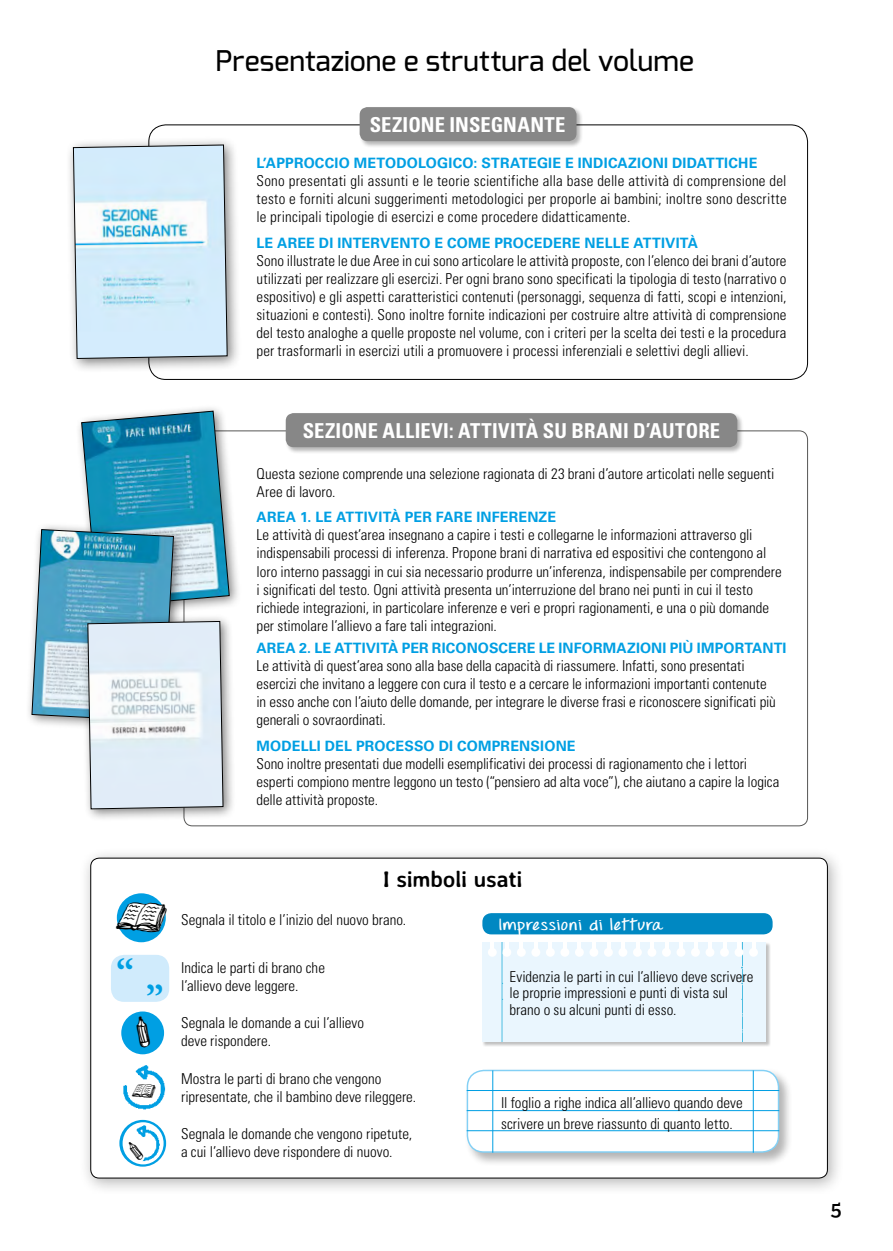
<style>
.page{position:relative;width:893px;height:1251px;background:#fff}
.page>*{position:absolute;margin:0;border:0;box-sizing:border-box;transform-origin:0 0}
.t1{font:700 37.95px "Adobe Garamond Pro";color:#009fe3}
.t2{font:29.4px "Bokka Drawings Two";color:#000}
.t3{font:500 28.5px "Exo";letter-spacing:.005em;color:#000}
.t4{font:700 22.5px "Averia Sans Libre";letter-spacing:-.015em;color:#000}
.t5{font:600 21px "Adelle";color:#000}
.t6{font:700 condensed 20.55px "Univers LT Std";letter-spacing:.01em;color:#fff}
.t7{font:300 condensed 15px/18px "Univers LT Std";color:#000}
.t8{font:700 14.25px "Univers LT Std";letter-spacing:.015em;color:#009fe3}
.t9{font:13.65px "Bokka Drawings Three";color:#000}
.t10{font:700 13.2px "Throw My Hands";letter-spacing:.06em;color:#fff;scale:1.37 1}
.s1{font-family:"Bokka Drawings Three";font-weight:400;font-stretch:normal;font-size:29.4px}
.s2{font-size:16.2px}
</style>
<div class="page">
<div style="left:79px;top:846px;width:766px;height:349px;background:#000;opacity:.3"></div>
<div style="left:91px;top:858px;width:736px;height:319px;background:#fff;border-radius:9px"></div>
<div style="left:284px;top:412px;width:460px;height:41px;background:#000;opacity:.3"></div>
<div style="left:286px;top:413px;width:451px;height:34px;background:#878787;border-radius:8px"></div>
<div style="left:75px;top:403px;width:167px;height:216px;background:#000;opacity:.5"></div>
<div style="left:66px;top:136px;width:177px;height:237px;background:#000;opacity:.5"></div>
<svg style="left:73px;top:144px;width:155px;height:215px;background:#cce4f1"></svg>
<div style="left:117px;top:893px;width:49px;height:49px;background:#009fe3;border-radius:50%"></div>
<svg style="left:119px;top:902px;width:47px;height:29px"></svg>
<svg style="left:119px;top:1119px;width:47px;height:47px"></svg>
<svg style="left:123px;top:1121px;width:41px;height:43px"></svg>
<img style="left:124px;top:1121px;width:38px;height:42px">
<div style="left:358px;top:106px;width:225px;height:42px;background:#000;opacity:.3"></div>
<div style="left:360px;top:107px;width:216px;height:34px;background:#878787;border-radius:8px"></div>
<div style="left:482px;top:912px;width:291px;height:22px;background:#0088c2;border-radius:9px"></div>
<div style="left:482px;top:942px;width:289px;height:104px;background:#000;opacity:.25"></div>
<div style="left:482px;top:942px;width:284px;height:99px;background:#eaf6fe"></div>
<div style="left:488px;top:947px;width:9px;height:9px;background:#fff;border-radius:50%"></div>
<svg style="left:491px;top:942px;width:3px;height:5px"></svg>
<div style="left:502px;top:947px;width:9px;height:9px;background:#fff;border-radius:50%"></div>
<svg style="left:505px;top:942px;width:4px;height:5px"></svg>
<div style="left:517px;top:947px;width:9px;height:9px;background:#fff;border-radius:50%"></div>
<svg style="left:520px;top:942px;width:3px;height:5px"></svg>
<div style="left:531px;top:947px;width:9px;height:9px;background:#fff;border-radius:50%"></div>
<svg style="left:534px;top:942px;width:4px;height:5px"></svg>
<div style="left:546px;top:947px;width:9px;height:9px;background:#fff;border-radius:50%"></div>
<svg style="left:549px;top:942px;width:3px;height:5px"></svg>
<div style="left:560px;top:947px;width:9px;height:9px;background:#fff;border-radius:50%"></div>
<svg style="left:563px;top:942px;width:4px;height:5px"></svg>
<div style="left:575px;top:947px;width:9px;height:9px;background:#fff;border-radius:50%"></div>
<svg style="left:578px;top:942px;width:3px;height:5px"></svg>
<div style="left:589px;top:947px;width:9px;height:9px;background:#fff;border-radius:50%"></div>
<svg style="left:592px;top:942px;width:4px;height:5px"></svg>
<div style="left:604px;top:947px;width:9px;height:9px;background:#fff;border-radius:50%"></div>
<svg style="left:607px;top:942px;width:3px;height:5px"></svg>
<div style="left:618px;top:947px;width:9px;height:9px;background:#fff;border-radius:50%"></div>
<svg style="left:621px;top:942px;width:4px;height:5px"></svg>
<div style="left:633px;top:947px;width:9px;height:9px;background:#fff;border-radius:50%"></div>
<svg style="left:636px;top:942px;width:3px;height:5px"></svg>
<div style="left:647px;top:947px;width:9px;height:9px;background:#fff;border-radius:50%"></div>
<svg style="left:650px;top:942px;width:4px;height:5px"></svg>
<div style="left:662px;top:947px;width:9px;height:9px;background:#fff;border-radius:50%"></div>
<svg style="left:665px;top:942px;width:3px;height:5px"></svg>
<div style="left:676px;top:947px;width:9px;height:9px;background:#fff;border-radius:50%"></div>
<svg style="left:679px;top:942px;width:4px;height:5px"></svg>
<div style="left:691px;top:947px;width:9px;height:9px;background:#fff;border-radius:50%"></div>
<svg style="left:694px;top:942px;width:3px;height:5px"></svg>
<div style="left:705px;top:947px;width:9px;height:9px;background:#fff;border-radius:50%"></div>
<svg style="left:708px;top:942px;width:4px;height:5px"></svg>
<div style="left:720px;top:947px;width:9px;height:9px;background:#fff;border-radius:50%"></div>
<svg style="left:723px;top:942px;width:3px;height:5px"></svg>
<div style="left:734px;top:947px;width:9px;height:9px;background:#fff;border-radius:50%"></div>
<svg style="left:737px;top:942px;width:4px;height:5px"></svg>
<div style="left:749px;top:947px;width:9px;height:9px;background:#fff;border-radius:50%"></div>
<svg style="left:752px;top:942px;width:3px;height:5px"></svg>
<div style="left:121px;top:1011px;width:43px;height:43px;background:#009fe3;border-radius:50%"></div>
<img style="left:123px;top:1065px;width:43px;height:45px">
<svg style="left:133px;top:1083px;width:22px;height:14px"></svg>
<div style="left:81px;top:613px;width:156px;height:208px;background:#000;opacity:.5"></div>
<svg style="left:31px;top:410px;width:199px;height:399px"></svg>
<div style="left:111px;top:954px;width:58px;height:47px;background:#d0ebfc;border-radius:13px"></div>
<div style="left:465px;top:1067px;width:328px;height:99px;background:#000;opacity:.3"></div>
<div style="left:467px;top:1070px;width:311px;height:81px;background:#fff;border-radius:16px"></div>
<div style="left:467px;top:1069px;width:312px;height:83px;border:1px solid #83d0f5;border-radius:16px"></div>
<hr style="left:467px;top:1110px;width:312px;height:1px;background:#009fe3">
<hr style="left:467px;top:1089px;width:312px;height:1px;background:#009fe3">
<hr style="left:467px;top:1130px;width:312px;height:1px;background:#009fe3">
<hr style="left:492px;top:1070px;width:1px;height:82px;background:#009fe3">
<hr style="left:753px;top:1070px;width:1px;height:82px;background:#009fe3">
<svg style="left:124px;top:1128px;width:34px;height:33px"></svg>
<svg style="left:137px;top:1016px;width:12px;height:31px"></svg>
<p class="t3" style="left:216px;top:43px;width:479px">Presentazione e struttura del volume</p>
<p class="t6" style="left:370px;top:112px;width:197px">SEZIONE INSEGNANTE</p>
<p class="t8" style="left:257px;top:154px;width:502px">L’APPROCCIO METODOLOGICO: STRATEGIE E INDICAZIONI DIDATTICHE</p>
<p class="t7" style="left:257px;top:171px;width:532px;text-align:justify">Sono presentati gli assunti e le teorie scientifiche alla base delle attività di comprensione del testo e forniti alcuni suggerimenti metodologici per proporle ai bambini; inoltre sono descritte le principali tipologie di esercizi e come procedere didatticamente.</p>
<p class="t8" style="left:257px;top:235px;width:443px">LE AREE DI INTERVENTO E COME PROCEDERE NELLE ATTIVITÀ</p>
<p class="t7" style="left:257px;top:252px;width:532px;text-align:justify">Sono illustrate le due Aree in cui sono articolare le attività proposte, con l’elenco dei brani d’autore utilizzati per realizzare gli esercizi. Per ogni brano sono specificati la tipologia di testo (narrativo o espositivo) e gli aspetti caratteristici contenuti (personaggi, sequenza di fatti, scopi e intenzioni, situazioni e contesti). Sono inoltre fornite indicazioni per costruire altre attività di comprensione del testo analoghe a quelle proposte nel volume, con i criteri per la scelta dei testi e la procedura per trasformarli in esercizi utili a promuovere i processi inferenziali e selettivi degli allievi.</p>
<p class="t6" style="left:303px;top:417px;width:419px">SEZIONE ALLIEVI: ATTIVITÀ SU BRANI D’AUTORE</p>
<p class="t7" style="left:257px;top:464px;width:519px">Questa sezione comprende una selezione ragionata di 23 brani d’autore articolati nelle seguenti<br>Aree di lavoro.</p>
<p class="t8" style="left:257px;top:509px;width:301px">AREA 1. LE ATTIVITÀ PER FARE INFERENZE</p>
<p class="t7" style="left:257px;top:526px;width:527px">Le attività di quest’area insegnano a capire i testi e collegarne le informazioni attraverso gli indispensabili processi di inferenza. Propone brani di narrativa ed espositivi che contengono al loro interno passaggi in cui sia necessario produrre un’inferenza, indispensabile per comprendere i significati del testo. Ogni attività presenta un’interruzione del brano nei punti in cui il testo richiede integrazioni, in particolare inferenze e veri e propri ragionamenti, e una o più domande per stimolare l’allievo a fare tali integrazioni.</p>
<p class="t8" style="left:257px;top:639px;width:532px">AREA 2. LE ATTIVITÀ PER RICONOSCERE LE INFORMAZIONI PIÙ IMPORTANTI</p>
<p class="t7" style="left:257px;top:656px;width:521px">Le attività di quest’area sono alla base della capacità di riassumere. Infatti, sono presentati esercizi che invitano a leggere con cura il testo e a cercare le informazioni importanti contenute in esso anche con l’aiuto delle domande, per integrare le diverse frasi e riconoscere significati più generali o sovraordinati.</p>
<p class="t8" style="left:257px;top:737px;width:321px">MODELLI DEL PROCESSO DI COMPRENSIONE</p>
<p class="t7" style="left:257px;top:755px;width:524px">Sono inoltre presentati due modelli esemplificativi dei processi di ragionamento che i lettori esperti compiono mentre leggono un testo (“pensiero ad alta voce”), che aiutano a capire la logica delle attività proposte.</p>
<p class="t4" style="left:383px;top:865px;width:142px">I simboli usati</p>
<p class="t7" style="left:116px;top:910px;width:291px"><span class="s1">5</span> Segnala il titolo e l’inizio del nuovo brano.</p>
<p class="t1" style="left:116px;top:950px;width:19px">“</p>
<p class="t1" style="left:146px;top:977px;width:19px">”</p>
<p class="t9" style="left:132px;top:1083px;width:25px">5</p>
<p class="t7" style="left:181px;top:958px;width:145px">Indica le parti di brano che l’allievo deve leggere.</p>
<p class="t7" style="left:181px;top:1013px;width:185px">Segnala le domande a cui l’allievo deve rispondere.</p>
<p class="t7" style="left:181px;top:1069px;width:237px">Mostra le parti di brano che vengono ripresentate, che il bambino deve rileggere.</p>
<p class="t2" style="left:128px;top:1128px;width:33px">XVW</p>
<p class="t7" style="left:181px;top:1124px;width:233px">Segnala le domande che vengono ripetute, a cui l’allievo deve rispondere di nuovo.</p>
<p class="t10" style="left:499px;top:916px;width:121px"><span class="s2">I</span>mpressioni di <span class="s2">l</span>e<span class="s2">tt</span>ura</p>
<p class="t7" style="left:510px;top:967px;width:245px;line-height:16.5px">Evidenzia le parti in cui l’allievo deve scrivere le proprie impressioni e punti di vista sul brano o su alcuni punti di esso.</p>
<p class="t7" style="left:501px;top:1091px;width:243px;line-height:21px">Il foglio a righe indica all’allievo quando deve scrivere un breve riassunto di quanto letto.</p>
<p class="t5" style="left:831px;top:1194px;width:12px">5</p>
</div>
